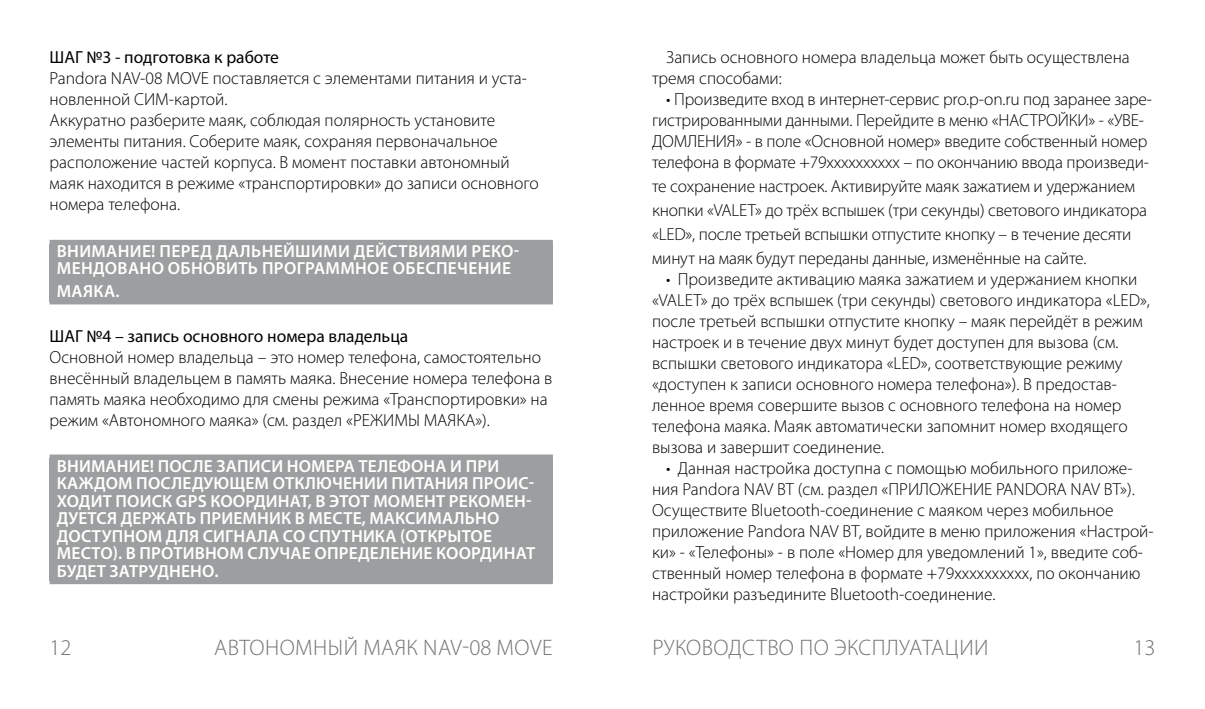
<style>
.page{position:relative;width:1205px;height:709px;background:#fff}
.page>*{position:absolute;margin:0;border:0;box-sizing:border-box;transform-origin:0 0}
.t1{font:300 22.5px "Myriad Pro";letter-spacing:.02em;color:#707172}
.t2{font:300 17.5px/21px "Myriad Pro";color:#000}
.t3{font:600 17.5px/17.5px "Myriad Pro";letter-spacing:.01em;color:#fff}
.t4{font:17.5px "Myriad Pro";color:#000}
</style>
<div class="page">
<div style="left:50px;top:244px;width:503px;height:57px;background:#9c9e9f"></div>
<div style="left:50px;top:240px;width:503px;height:10px;background:#9c9e9f"></div>
<div style="left:50px;top:297px;width:503px;height:7px;background:#9c9e9f"></div>
<div style="left:50px;top:458px;width:503px;height:123px;background:#9c9e9f"></div>
<div style="left:50px;top:454px;width:503px;height:10px;background:#9c9e9f"></div>
<div style="left:50px;top:576px;width:503px;height:8px;background:#9c9e9f"></div>
<p class="t4" style="left:50px;top:46px;width:231px">ШАГ №3 - подготовка к работе</p>
<p class="t2" style="left:50px;top:67px;width:491px">Pandora NAV-08 MOVE поставляется с элементами питания и уста&shy;новленной СИМ-картой.<br>Аккуратно разберите маяк, соблюдая полярность установите элементы питания. Соберите маяк, сохраняя первоначальное расположение частей корпуса. В момент поставки автономный маяк находится в режиме «транспортировки» до записи основного номера телефона.</p>
<p class="t3" style="left:57px;top:242px;width:464px">ВНИМАНИЕ! ПЕРЕД ДАЛЬНЕЙШИМИ ДЕЙСТВИЯМИ РЕКО-<br>МЕНДОВАНО ОБНОВИТЬ ПРОГРАММНОЕ ОБЕСПЕЧЕНИЕ</p>
<p class="t3" style="left:57px;top:282px;width:64px">МАЯКА.</p>
<p class="t4" style="left:50px;top:325px;width:360px">ШАГ №4 – запись основного номера владельца</p>
<p class="t2" style="left:50px;top:346px;width:504px">Основной номер владельца – это номер телефона, самостоятельно внесённый владельцем в память маяка. Внесение номера телефона в память маяка необходимо для смены режима «Транспортировки» на режим «Автономного маяка» (см. раздел «РЕЖИМЫ МАЯКА»).</p>
<p class="t3" style="left:57px;top:456px;width:480px">ВНИМАНИЕ! ПОСЛЕ ЗАПИСИ НОМЕРА ТЕЛЕФОНА И ПРИ КАЖДОМ ПОСЛЕДУЮЩЕМ ОТКЛЮЧЕНИИ ПИТАНИЯ ПРОИС-ХОДИТ ПОИСК GPS КООРДИНАТ, В ЭТОТ МОМЕНТ РЕКОМЕН-ДУЕТСЯ ДЕРЖАТЬ ПРИЕМНИК В МЕСТЕ, МАКСИМАЛЬНО ДОСТУПНОМ ДЛЯ СИГНАЛА СО СПУТНИКА (ОТКРЫТОЕ МЕСТО). В ПРОТИВНОМ СЛУЧАЕ ОПРЕДЕЛЕНИЕ КООРДИНАТ БУДЕТ ЗАТРУДНЕНО.</p>
<p class="t2" style="left:652px;top:46px;width:479px;text-indent:14px">Запись основного номера владельца может быть осуществлена тремя способами:</p>
<p class="t2" style="left:652px;top:88px;width:501px;text-indent:14px">• Произведите вход в интернет-сервис pro.p-on.ru под заранее заре&shy;гистрированными данными. Перейдите в меню «НАСТРОЙКИ» - «УВЕ-ДОМЛЕНИЯ» - в поле «Основной номер» введите собственный номер телефона в формате +79хххххххххх – по окончанию ввода произведи-</p>
<p class="t2" style="left:652px;top:174px;width:496px;line-height:24px">те сохранение настроек. Активируйте маяк зажатием и удержанием кнопки «VALET» до трёх вспышек (три секунды) светового индикатора «LED», после третьей вспышки отпустите кнопку – в течение десяти минут на маяк будут переданы данные, изменённые на сайте.</p>
<p class="t2" style="left:652px;top:268px;width:499px;text-indent:14px">• Произведите активацию маяка зажатием и удержанием кнопки «VALET» до трёх вспышек (три секунды) светового индикатора «LED», после третьей вспышки отпустите кнопку – маяк перейдёт в режим настроек и в течение двух минут будет доступен для вызова (см. вспышки светового индикатора «LED», соответствующие режиму «доступен к записи основного номера телефона»). В предостав&shy;ленное время совершите вызов с основного телефона на номер телефона маяка. Маяк автоматически запомнит номер входящего вызова и завершит соединение.</p>
<p class="t2" style="left:652px;top:457px;width:503px;text-indent:14px">• Данная настройка доступна с помощью мобильного приложе&shy;ния Pandora NAV BT (см. раздел «ПРИЛОЖЕНИЕ PANDORA NAV BT»).<br>Осуществите Bluetooth-соединение с маяком через мобильное приложение Pandora NAV BT, войдите в меню приложения «Настрой&shy;ки» - «Телефоны» - в поле «Номер для уведомлений 1», введите соб&shy;ственный номер телефона в формате +79хххххххххх, по окончанию настройки разъедините Bluetooth-соединение.</p>
<p class="t1" style="left:50px;top:633px;width:23px">12</p>
<p class="t1" style="left:214px;top:634px;width:340px">АВТОНОМНЫЙ МАЯК NAV-08 MOVE</p>
<p class="t1" style="left:652px;top:634px;width:338px">РУКОВОДСТВО ПО ЭКСПЛУАТАЦИИ</p>
<p class="t1" style="left:1133px;top:633px;width:23px">13</p>
</div>
